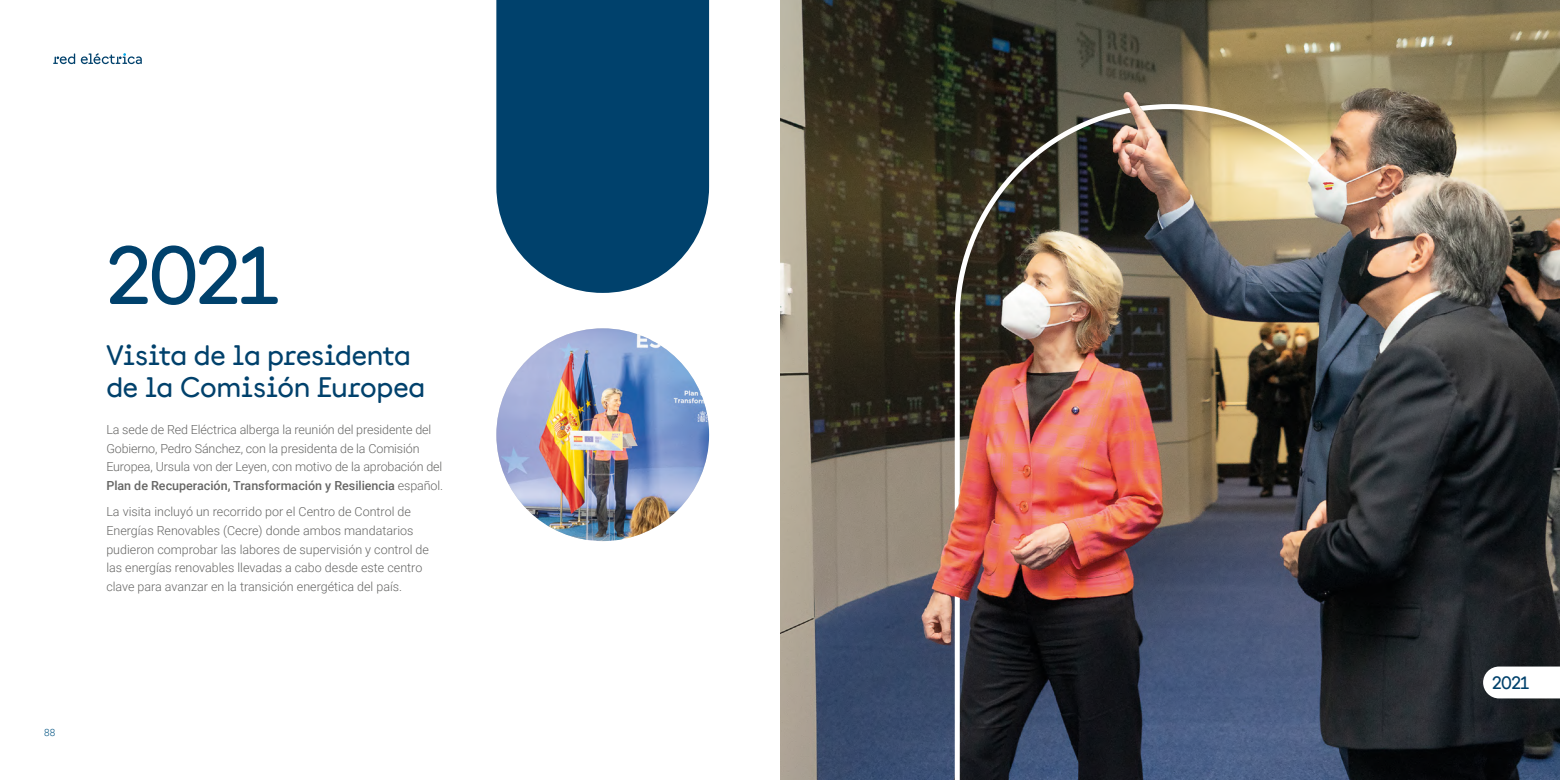
<style>
.page{position:relative;width:1560px;height:780px;background:#fff}
.page>*{position:absolute;margin:0;border:0;box-sizing:border-box;transform-origin:0 0}
.t1{font:500 81.25px "Documan";color:#00416c}
.t2{font:500 27.5px/32.5px "Documan";letter-spacing:-.01em;color:#00416c}
.t3{font:500 17.5px "Documan";color:#00416c}
.t4{font:300 12.5px/18.8px "Roboto";color:#666665}
.t5{font:300 10px "Roboto";color:#005382}
.s1{font-weight:500}
</style>
<div class="page">
<img style="left:780px;top:0;width:779px;height:780px">
<img style="left:496px;top:328px;width:213px;height:213px;border-radius:106px">
<svg style="left:496px;top:0;width:213px;height:293px;background:#145078"></svg>
<img style="left:954px;top:104px;width:419px;height:676px">
<svg style="left:53px;top:53px;width:89px;height:11px"></svg>
<svg style="left:1482px;top:666px;width:77px;height:32px"></svg>
<h1 class="t1" style="left:106px;top:205px;width:175px">2021</h1>
<h2 class="t2" style="left:106px;top:335px;width:320px">Visita de la presidenta de la Comisión Europea</h2>
<p class="t4" style="left:106px;top:419px;width:338px">La sede de Red Eléctrica alberga la reunión del presidente del Gobierno, Pedro Sánchez, con la presidenta de la Comisión Europea, Ursula von der Leyen, con motivo de la aprobación del <span class="s1">Plan de Recuperación, Transformación y Resiliencia</span> español.</p>
<p class="t4" style="left:106px;top:501px;width:324px">La visita incluyó un recorrido por el Centro de Control de Energías Renovables (Cecre) donde ambos mandatarios pudieron comprobar las labores de supervisión y control de las energías renovables llevadas a cabo desde este centro clave para avanzar en la transición energética del país.</p>
<p class="t5" style="left:44px;top:725px;width:13px">88</p>
<h3 class="t3" style="left:1491px;top:667px;width:39px">2021</h3>
</div>
